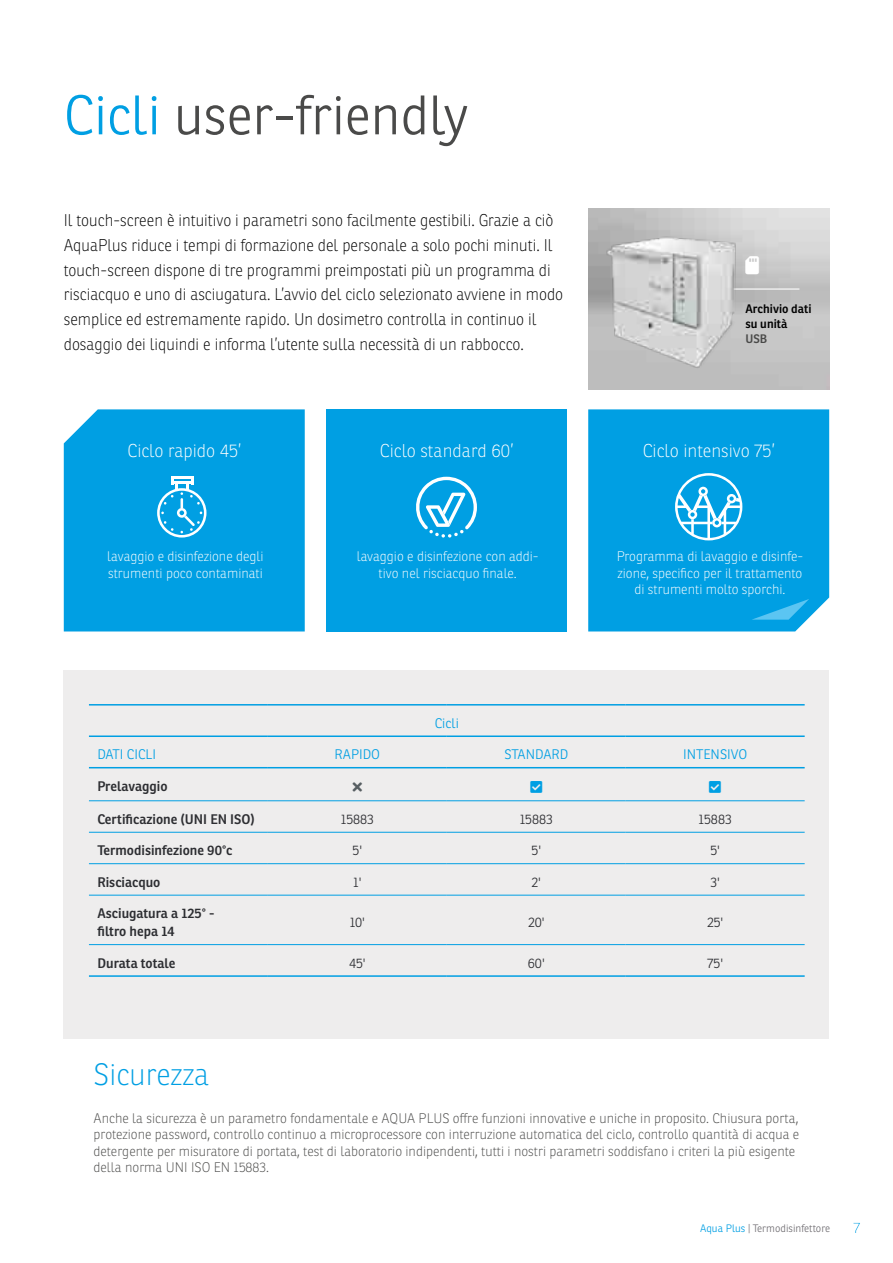
<style>
.page{position:relative;width:893px;height:1263px;background:#fff}
.page>*{position:absolute;margin:0;border:0;box-sizing:border-box;transform-origin:0 0}
.Titoli_di_Pagina_H2{font:300 54px "Ronnia";color:#4a4a49}
.Sottotitolo_alta_evi{font:100 30px "Ronnia";color:#009fe3}
.Sottotitolo_Pagina_H{font:100 18px "Ronnia";color:#fff}
.Paragrafo_evidenza{font:100 16.5px/24.8px "Ronnia";color:#000;scale:.96 1}
.t1{font:300 15px "Ronnia";color:#009fe3;scale:1.04 1}
.Titolo_paragrafo_scu{font:100 13.5px/16.5px "Ronnia";color:#4a4a49}
.Paragrafo_di_base{font:100 13.5px/16.5px "Ronnia";color:#fff}
.Titoli_di_Pagina_H2-2{font:600 13.5px/18px "Ronnia";color:#2d2e32}
.Titoli_di_Pagina_H2-3{font:300 13.5px "Ronnia";color:#2d2e32}
.Titoli_di_Pagina_H2-4{font:300 13.5px "Ronnia";color:#009fe3}
.Titoli_di_Pagina_H2-5{font:13.5px "Font Awesome 5 Free Solid";color:#009fe3}
.Paragrafo_evidenza-2{font:600 12px/15px "Ronnia";color:#000}
.Paragrafo_di_base-2{font:600 12px "Ronnia";color:#4a4a49}
.t2{font:300 10.5px "Ronnia";color:#716e73}
.s1{color:#009fe3}
</style>
<div class="page">
<div style="left:64px;top:670px;width:765px;height:369px;background:#eeeded"></div>
<div style="left:326px;top:409px;width:241px;height:222px;background:#009fe3"></div>
<div style="left:64px;top:409px;width:241px;height:222px;background:#009fe3"></div>
<div style="left:588px;top:409px;width:241px;height:222px;background:#009fe3"></div>
<svg style="left:752px;top:599px;width:57px;height:21px"></svg>
<hr style="left:89px;top:704px;width:179px;height:1px;background:#009fe3">
<hr style="left:268px;top:704px;width:179px;height:1px;background:#009fe3">
<hr style="left:447px;top:704px;width:179px;height:1px;background:#009fe3">
<hr style="left:626px;top:704px;width:179px;height:1px;background:#009fe3">
<hr style="left:89px;top:735px;width:179px;height:2px;background:#009fe3">
<hr style="left:268px;top:735px;width:179px;height:2px;background:#009fe3">
<hr style="left:447px;top:735px;width:179px;height:2px;background:#009fe3">
<hr style="left:626px;top:735px;width:179px;height:2px;background:#009fe3">
<hr style="left:89px;top:767px;width:179px;height:1px;background:#009fe3">
<hr style="left:268px;top:767px;width:179px;height:1px;background:#009fe3">
<hr style="left:447px;top:767px;width:179px;height:1px;background:#009fe3">
<hr style="left:626px;top:767px;width:179px;height:1px;background:#009fe3">
<hr style="left:89px;top:975px;width:179px;height:2px;background:#009fe3">
<hr style="left:268px;top:975px;width:179px;height:2px;background:#009fe3">
<hr style="left:447px;top:975px;width:179px;height:2px;background:#009fe3">
<hr style="left:626px;top:975px;width:179px;height:2px;background:#009fe3">
<hr style="left:89px;top:800px;width:179px;height:1px;background:#009fe3">
<hr style="left:268px;top:800px;width:179px;height:1px;background:#009fe3">
<hr style="left:447px;top:800px;width:179px;height:1px;background:#009fe3">
<hr style="left:626px;top:800px;width:179px;height:1px;background:#009fe3">
<hr style="left:89px;top:832px;width:179px;height:1px;background:#009fe3">
<hr style="left:268px;top:832px;width:179px;height:1px;background:#009fe3">
<hr style="left:447px;top:832px;width:179px;height:1px;background:#009fe3">
<hr style="left:626px;top:832px;width:179px;height:1px;background:#009fe3">
<hr style="left:89px;top:863px;width:179px;height:1px;background:#009fe3">
<hr style="left:268px;top:863px;width:179px;height:1px;background:#009fe3">
<hr style="left:447px;top:863px;width:179px;height:1px;background:#009fe3">
<hr style="left:626px;top:863px;width:179px;height:1px;background:#009fe3">
<hr style="left:89px;top:895px;width:179px;height:1px;background:#009fe3">
<hr style="left:268px;top:895px;width:179px;height:1px;background:#009fe3">
<hr style="left:447px;top:895px;width:179px;height:1px;background:#009fe3">
<hr style="left:626px;top:895px;width:179px;height:1px;background:#009fe3">
<hr style="left:89px;top:944px;width:179px;height:1px;background:#009fe3">
<hr style="left:268px;top:944px;width:179px;height:1px;background:#009fe3">
<hr style="left:447px;top:944px;width:179px;height:1px;background:#009fe3">
<hr style="left:626px;top:944px;width:179px;height:1px;background:#009fe3">
<svg style="left:416px;top:477px;width:61px;height:60px"></svg>
<svg style="left:675px;top:473px;width:67px;height:67px"></svg>
<svg style="left:157px;top:476px;width:49px;height:61px"></svg>
<img style="left:601px;top:229px;width:141px;height:149px">
<svg style="left:746px;top:256px;width:13px;height:18px"></svg>
<p class="Titoli_di_Pagina_H2" style="left:64px;top:82px;width:406px"><span class="s1">Cicli</span> user-friendly</p>
<p class="Paragrafo_evidenza" style="left:64px;top:208px;width:522px">Il touch-screen è intuitivo i parametri sono facilmente gestibili. Grazie a ciò AquaPlus riduce i tempi di formazione del personale a solo pochi minuti. Il touch-screen dispone di tre programmi preimpostati più un programma di risciacquo e uno di asciugatura. L’avvio del ciclo selezionato avviene in modo semplice ed estremamente rapido. Un dosimetro controlla in continuo il dosaggio dei liquindi e informa l’utente sulla necessità di un rabbocco.</p>
<p class="Sottotitolo_Pagina_H" style="left:127px;top:440px;width:115px">Ciclo rapido 45’</p>
<p class="Paragrafo_di_base" style="left:107px;top:548px;width:158px">lavaggio e disinfezione degli strumenti poco contaminati</p>
<p class="Sottotitolo_Pagina_H" style="left:380px;top:440px;width:135px">Ciclo standard 60’</p>
<p class="Paragrafo_di_base" style="left:357px;top:548px;width:183px;text-align:center">lavaggio e disinfezione con addi&shy;tivo nel risciacquo finale.</p>
<p class="Titoli_di_Pagina_H2-4" style="left:435px;top:715px;width:26px">Cicli</p>
<p class="Paragrafo_evidenza-2" style="left:745px;top:301px;width:67px">Archivio dati su unità</p>
<p class="Paragrafo_di_base-2" style="left:745px;top:331px;width:23px">USB</p>
<p class="Sottotitolo_Pagina_H" style="left:643px;top:440px;width:134px">Ciclo intensivo 75’</p>
<p class="Paragrafo_di_base" style="left:617px;top:548px;width:188px">Programma di lavaggio e disinfe&shy;zione, specifico per il trattamento</p>
<p class="Paragrafo_di_base" style="left:634px;top:581px;width:153px">di strumenti molto sporchi.</p>
<p class="Titoli_di_Pagina_H2-4" style="left:97px;top:746px;width:60px">DATI CICLI</p>
<p class="Titoli_di_Pagina_H2-4" style="left:335px;top:746px;width:47px">RAPIDO</p>
<p class="Titoli_di_Pagina_H2-4" style="left:504px;top:746px;width:65px">STANDARD</p>
<p class="Titoli_di_Pagina_H2-4" style="left:683px;top:746px;width:66px">INTENSIVO</p>
<p class="Titoli_di_Pagina_H2-2" style="left:97px;top:778px;width:72px">Prelavaggio</p>
<p class="Titoli_di_Pagina_H2-5" style="left:530px;top:780px;width:13px">▲❑◆</p>
<p class="Titoli_di_Pagina_H2-5" style="left:709px;top:780px;width:13px">▲❑◆</p>
<p class="Titoli_di_Pagina_H2-2" style="left:97px;top:810px;width:159px">Certificazione (UNI EN ISO)</p>
<p class="Titoli_di_Pagina_H2-3" style="left:341px;top:811px;width:35px">15883</p>
<p class="Titoli_di_Pagina_H2-3" style="left:520px;top:811px;width:35px">15883</p>
<p class="Titoli_di_Pagina_H2-3" style="left:699px;top:811px;width:35px">15883</p>
<p class="Titoli_di_Pagina_H2-2" style="left:97px;top:841px;width:137px">Termodisinfezione 90°c</p>
<p class="Titoli_di_Pagina_H2-3" style="left:353px;top:842px;width:11px">5'</p>
<p class="Titoli_di_Pagina_H2-3" style="left:531px;top:842px;width:11px">5'</p>
<p class="Titoli_di_Pagina_H2-3" style="left:710px;top:842px;width:11px">5'</p>
<p class="Titoli_di_Pagina_H2-2" style="left:97px;top:873px;width:65px">Risciacquo</p>
<p class="Titoli_di_Pagina_H2-3" style="left:353px;top:873px;width:10px">1'</p>
<p class="Titoli_di_Pagina_H2-3" style="left:532px;top:873px;width:11px">2'</p>
<p class="Titoli_di_Pagina_H2-3" style="left:710px;top:873px;width:11px">3'</p>
<p class="Titoli_di_Pagina_H2-2" style="left:97px;top:904px;width:119px">Asciugatura a 125° - filtro hepa 14</p>
<p class="Titoli_di_Pagina_H2-3" style="left:350px;top:914px;width:17px">10'</p>
<p class="Titoli_di_Pagina_H2-3" style="left:528px;top:914px;width:18px">20'</p>
<p class="Titoli_di_Pagina_H2-3" style="left:707px;top:914px;width:18px">25'</p>
<p class="Titoli_di_Pagina_H2-2" style="left:97px;top:954px;width:79px">Durata totale</p>
<p class="Titoli_di_Pagina_H2-3" style="left:349px;top:954px;width:18px">45'</p>
<p class="Titoli_di_Pagina_H2-3" style="left:528px;top:954px;width:18px">60'</p>
<p class="Titoli_di_Pagina_H2-3" style="left:707px;top:954px;width:17px">75'</p>
<p class="Sottotitolo_alta_evi" style="left:94px;top:1057px;width:117px">Sicurezza</p>
<p class="Titolo_paragrafo_scu" style="left:94px;top:1109px;width:707px">Anche la sicurezza è un parametro fondamentale e AQUA PLUS offre funzioni innovative e uniche in proposito. Chiusura porta, protezione password, controllo continuo a microprocessore con interruzione automatica del ciclo, controllo quantità di acqua e detergente per misuratore di portata, test di laboratorio indipendenti, tutti i nostri parametri soddisfano i criteri la più esigente della norma UNI ISO EN 15883.</p>
<p class="t2" style="left:700px;top:1222px;width:132px"><span class="s1">Aqua Plus</span> | Termodisinfettore</p>
<p class="t1" style="left:853px;top:1219px;width:9px">7</p>
</div>
